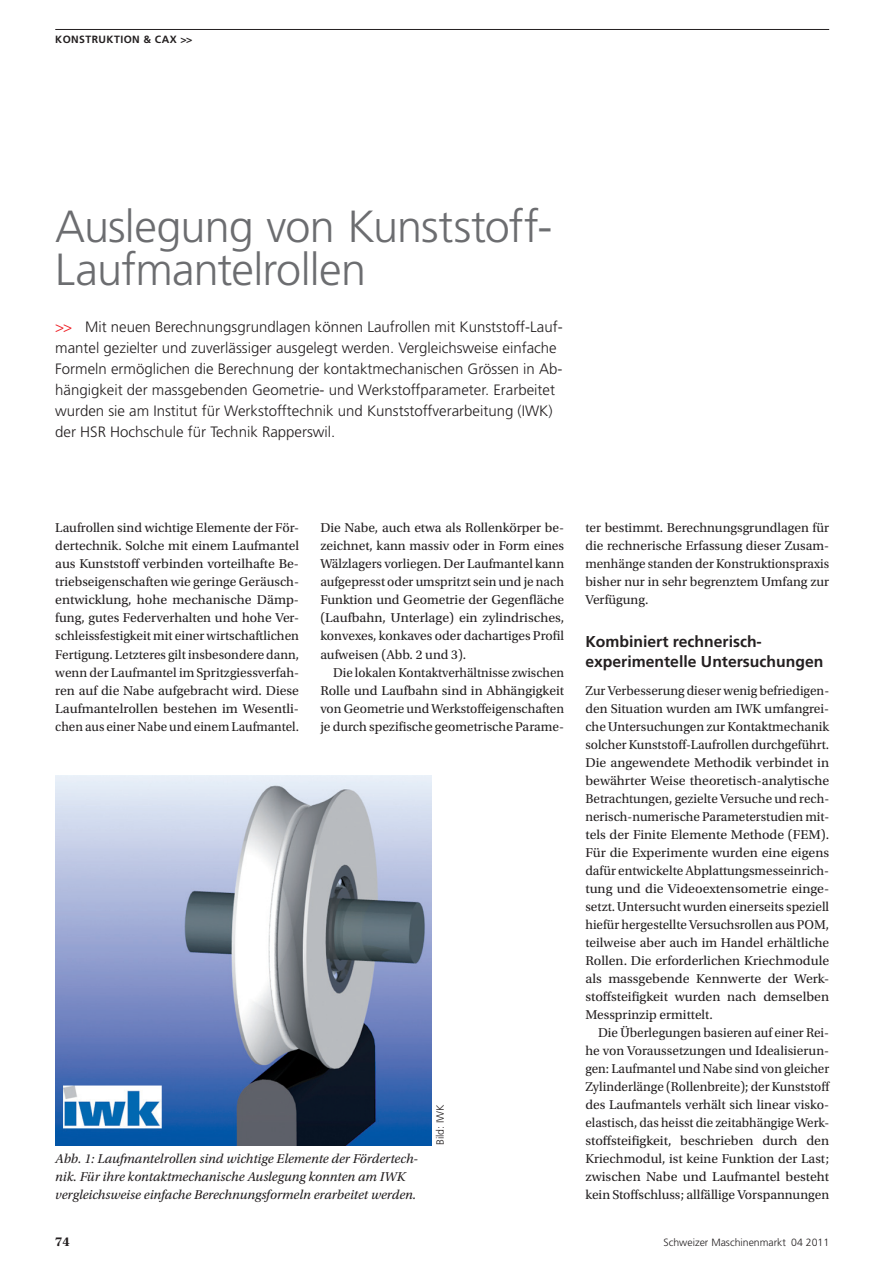
<style>
.page{position:relative;width:893px;height:1263px;background:#fff}
.page>*{position:absolute;margin:0;border:0;box-sizing:border-box;transform-origin:0 0}
.h0__titel{font:300 45px/43.5px "Frutiger LT Std";letter-spacing:-.02em;color:#6c6d70}
.z0__zwischentitel{font:700 15.75px/19.5px "Frutiger LT Std";color:#231f20}
.v0__vortext{font:300 15px/21px "Frutiger LT Std";color:#231f20}
.g1__grundtext_ohne_e{font:13.5px/18px "Utopia Std";color:#231f20;text-align:justify}
.g0__grundtext{font:13.5px/18px "Utopia Std";color:#231f20;text-align:justify}
.b0__bildunterschrift{font:italic 13.5px/18px "Utopia Std";color:#231f20}
.t1{font:700 13.5px "Utopia Std";color:#231f20}
.b9__bildhinweis{font:300 10.5px "Frutiger LT Std";color:#231f20}
.zzlayout_rubrik_link{font:700 10.5px "Frutiger LT Std";letter-spacing:.04em;color:#231f20}
.s1{color:#ee1d23}
</style>
<div class="page">
<hr style="left:55px;top:29px;width:774px;height:1px;background:#231f20">
<img style="left:55px;top:776px;width:377px;height:369px">
<p class="zzlayout_rubrik_link" style="left:55px;top:33px;width:139px">KONSTRUKTION &amp; CAX &gt;&gt;</p>
<p class="h0__titel" style="left:55px;top:205px;width:499px">Auslegung von Kunststoff-<br>Laufmantelrollen</p>
<p class="v0__vortext" style="left:55px;top:316px;width:509px"><span class="s1">&gt;&gt;</span> Mit neuen Berechnungsgrundlagen können Laufrollen mit Kunststoff-Lauf&shy;mantel gezielter und zuverlässiger ausgelegt werden. Vergleichsweise einfache Formeln ermöglichen die Berechnung der kontaktmechanischen Grössen in Ab&shy;hängigkeit der massgebenden Geometrie- und Werkstoffparameter. Erarbeitet wurden sie am Institut für Werkstofftechnik und Kunststoffverarbeitung (IWK) der HSR Hochschule für Technik Rapperswil.</p>
<p class="g1__grundtext_ohne_e" style="left:55px;top:519px;width:245px">Laufrollen sind wichtige Elemente der För&shy;dertechnik. Solche mit einem Laufmantel aus Kunststoff verbinden vorteilhafte Be&shy;triebseigenschaften wie geringe Geräusch&shy;entwicklung, hohe mechanische Dämp&shy;fung, gutes Federverhalten und hohe Ver&shy;schleissfestigkeit mit einer wirtschaftlichen Fertigung. Letzteres gilt insbesondere dann, wenn der Laufmantel im Spritzgiessverfah&shy;ren auf die Nabe aufgebracht wird. Diese Laufmantelrollen bestehen im Wesentli&shy;chen aus einer Nabe und einem Laufmantel.</p>
<p class="g1__grundtext_ohne_e" style="left:320px;top:519px;width:245px">Die Nabe, auch etwa als Rollenkörper be&shy;zeichnet, kann massiv oder in Form eines Wälzlagers vorliegen. Der Laufmantel kann aufgepresst oder umspritzt sein und je nach Funktion und Geometrie der Gegenfläche (Laufbahn, Unterlage) ein zylindrisches, konvexes, konkaves oder dachartiges Profil aufweisen (Abb. 2 und 3).</p>
<p class="g0__grundtext" style="left:320px;top:663px;width:245px;text-indent:13px">Die lokalen Kontaktverhältnisse zwischen Rolle und Laufbahn sind in Abhängigkeit von Geometrie und Werkstoffeigenschaften je durch spezifische geometrische Parame-</p>
<p class="b0__bildunterschrift" style="left:55px;top:1150px;width:364px">Abb. 1: Laufmantelrollen sind wichtige Elemente der Fördertech&shy;nik. Für ihre kontaktmechanische Auslegung konnten am IWK vergleichsweise einfache Berechnungsformeln erarbeitet werden.</p>
<p class="b9__bildhinweis" style="left:434px;top:1145px;width:42px;rotate:-90deg">Bild: IWK</p>
<p class="g0__grundtext" style="left:585px;top:519px;width:245px">ter bestimmt. Berechnungsgrundlagen für die rechnerische Erfassung dieser Zusam&shy;menhänge standen der Konstruktionspraxis bisher nur in sehr begrenztem Umfang zur Verfügung.</p>
<p class="z0__zwischentitel" style="left:585px;top:632px;width:240px">Kombiniert rechnerisch&shy;experimentelle Untersuchungen</p>
<p class="g1__grundtext_ohne_e" style="left:585px;top:681px;width:245px">Zur Verbesserung dieser wenig befriedigen&shy;den Situation wurden am IWK umfangrei&shy;che Untersuchungen zur Kontaktmechanik solcher Kunststoff-Laufrollen durchgeführt.<br>Die angewendete Methodik verbindet in bewährter Weise theoretisch-analytische Betrachtungen, gezielte Versuche und rech&shy;nerisch-numerische Parameterstudien mit&shy;tels der Finite Elemente Methode (FEM).<br>Für die Experimente wurden eine eigens dafür entwickelte Abplattungsmesseinrich&shy;tung und die Videoextensometrie einge&shy;setzt. Untersucht wurden einerseits speziell hiefür hergestellte Versuchsrollen aus POM, teilweise aber auch im Handel erhältliche Rollen. Die erforderlichen Kriechmodule als massgebende Kennwerte der Werk&shy;stoffsteifigkeit wurden nach demselben Messprinzip ermittelt.</p>
<p class="g0__grundtext" style="left:585px;top:1024px;width:246px;text-indent:13px">Die Überlegungen basieren auf einer Rei&shy;he von Voraussetzungen und Idealisierun&shy;gen: Laufmantel und Nabe sind von gleicher Zylinderlänge (Rollenbreite); der Kunststoff des Laufmantels verhält sich linear visko&shy;elastisch, das heisst die zeitabhängige Werk&shy;stoffsteifigkeit, beschrieben durch den Kriechmodul, ist keine Funktion der Last; zwischen Nabe und Laufmantel besteht kein Stoffschluss; allfällige Vorspannungen</p>
<p class="t1" style="left:55px;top:1234px;width:16px">74</p>
<p class="b9__bildhinweis" style="left:663px;top:1236px;width:167px">Schweizer Maschinenmarkt 04 2011</p>
</div>
